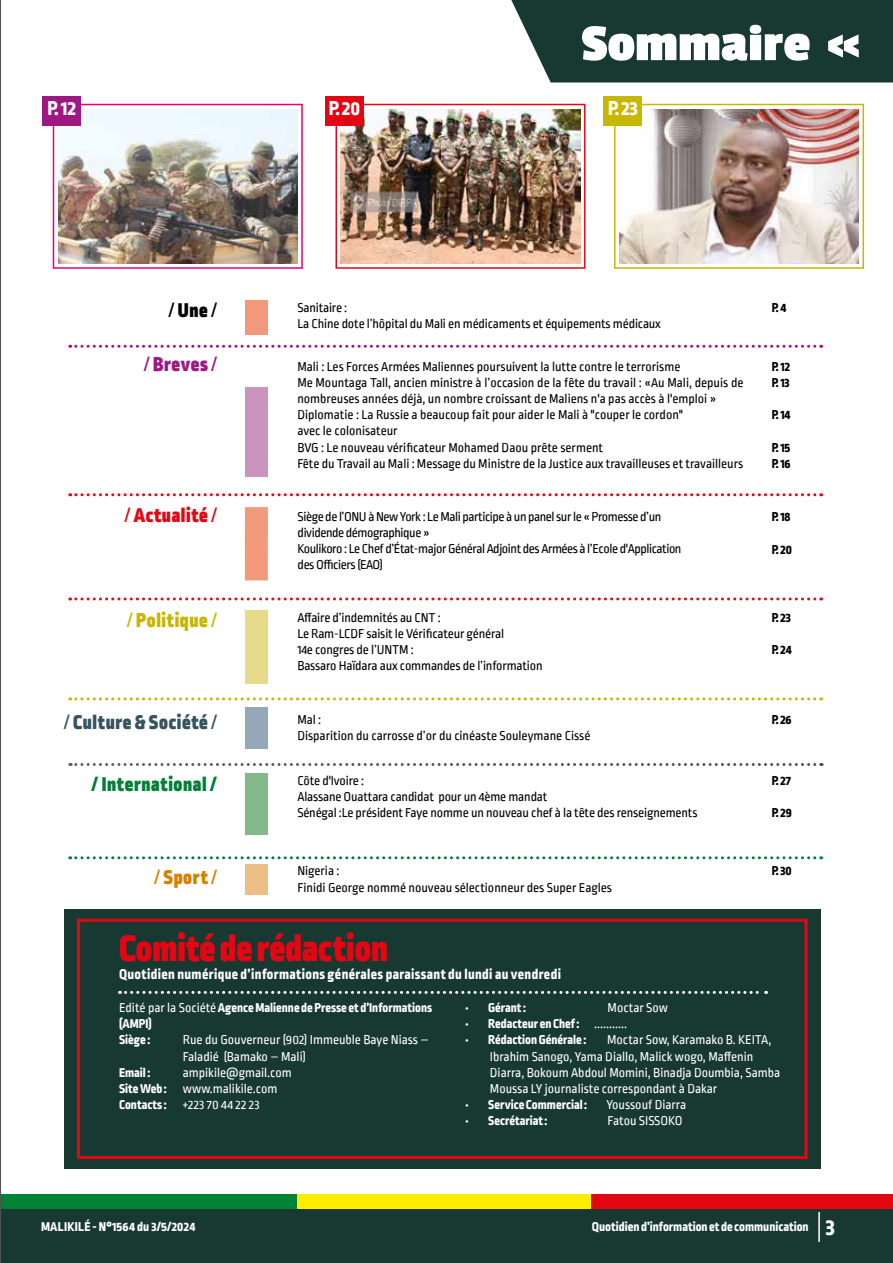
<style>
.page{position:relative;width:893px;height:1263px;background:#fff}
.page>*{position:absolute;margin:0;border:0;box-sizing:border-box;transform-origin:0 0}
.t1{font:700 54px "Passion One";color:#fff}
.t2{font:900 39px "Ropa Sans Pro";color:#e30613}
.t3{font:900 21px "Ropa Sans Pro";letter-spacing:.03em;color:#365460}
.t4{font:900 21px "Ropa Sans Pro";letter-spacing:.03em;color:#008136}
.t5{font:800 21px "Ropa Sans Pro";color:#fff}
.t6{font:900 21px "Ropa Sans Pro";letter-spacing:.03em;color:#e30613}
.t7{font:900 21px "Ropa Sans Pro";letter-spacing:.03em;color:#c8b600}
.t8{font:900 21px "Ropa Sans Pro";letter-spacing:.03em;color:#9e1881}
.t9{font:900 21px "Ropa Sans Pro";letter-spacing:.03em;color:#d58100}
.t10{font:900 21px "Ropa Sans Pro";color:#000}
.t11{font:800 15px "Ropa Sans Pro";letter-spacing:.025em;color:#fff}
.t12{font:13.5px/16.2px "Ropa Sans PTT";letter-spacing:-.005em;color:#000}
.t13{font:13.5px/16.2px "Ropa Sans PTT";color:#fff}
.t14{font:800 13.5px/16.2px "Ropa Sans Pro";color:#fff}
.t15{font:13.5px/16.2px "Ropa Sans PTT";letter-spacing:-.03em;color:#000}
.t16{font:800 13.5px/16.2px "Ropa Sans Pro";color:#000}
.t17{font:800 13.5px "Ropa Sans Pro";letter-spacing:.02em;color:#fff}
.s1{font-family:"Ropa Sans PTT";font-weight:400}
.s2{font-weight:800}
.s3{font-family:"Ropa Sans Pro";font-weight:800}
.s4{font-size:24px}
</style>
<div class="page">
<div style="left:0;top:1195px;width:297px;height:17px;background:#008237"></div>
<div style="left:297px;top:1195px;width:297px;height:17px;background:#ffed00"></div>
<div style="left:592px;top:1195px;width:301px;height:17px;background:#e30613"></div>
<div style="left:0;top:1209px;width:893px;height:54px;background:#173932"></div>
<hr style="left:818px;top:1212px;width:2px;height:30px;background:#fff">
<div style="left:64px;top:909px;width:757px;height:259px;background:#173932"></div>
<div style="left:77px;top:919px;width:730px;height:240px;border:3px solid #e30613"></div>
<svg style="left:53px;top:104px;width:250px;height:165px"></svg>
<img style="left:58px;top:109px;width:239px;height:154px">
<div style="left:43px;top:96px;width:38px;height:30px;background:#9e1881"></div>
<div style="left:335px;top:104px;width:250px;height:165px;background:linear-gradient(to right,#fff,#fff);border:2px solid #e30613"></div>
<img style="left:341px;top:109px;width:239px;height:154px">
<div style="left:325px;top:96px;width:39px;height:30px;background:#e30613"></div>
<div style="left:614px;top:104px;width:250px;height:165px;background:#fff;border:2px solid #c8b700"></div>
<img style="left:619px;top:109px;width:240px;height:154px">
<div style="left:604px;top:96px;width:38px;height:30px;background:#c8b700"></div>
<div style="left:245px;top:301px;width:23px;height:34px;background:#f3997b"></div>
<div style="left:245px;top:387px;width:23px;height:89px;background:#cb94bf"></div>
<div style="left:245px;top:507px;width:23px;height:73px;background:#f3997b"></div>
<div style="left:245px;top:610px;width:23px;height:74px;background:#e6da8b"></div>
<div style="left:245px;top:707px;width:23px;height:42px;background:#94a9b5"></div>
<div style="left:245px;top:773px;width:23px;height:61px;background:#84b98e"></div>
<div style="left:245px;top:864px;width:23px;height:31px;background:#edbf86"></div>
<svg style="left:70px;top:345px;width:752px;height:3px"></svg>
<svg style="left:70px;top:493px;width:752px;height:3px"></svg>
<svg style="left:70px;top:597px;width:752px;height:3px"></svg>
<svg style="left:70px;top:697px;width:752px;height:3px"></svg>
<svg style="left:70px;top:763px;width:752px;height:3px"></svg>
<svg style="left:70px;top:856px;width:752px;height:3px"></svg>
<svg style="left:119px;top:991px;width:648px;height:3px"></svg>
<div style="left:511px;top:0;width:382px;height:82px;background:#173932"></div>
<svg style="left:0;top:0;width:1px;height:1263px"></svg>
<h1 class="t1" style="left:581px;top:15px;width:231px">Sommaire</h1>
<h3 class="t5" style="left:47px;top:96px;width:30px">P. 12</h3>
<h3 class="t5" style="left:329px;top:96px;width:33px">P. 20</h3>
<h3 class="t5" style="left:608px;top:96px;width:31px">P. 23</h3>
<h3 class="t10" style="left:169px;top:297px;width:49px"><span class="s1">/</span>Une<span class="s1">/</span></h3>
<p class="t12" style="left:297px;top:300px;width:365px">Sanitaire :<br>La Chine dote l’hôpital du Mali en médicaments et équipements médicaux</p>
<p class="t16" style="left:772px;top:300px;width:16px">P. 4</p>
<h3 class="t8" style="left:144px;top:351px;width:74px"><span class="s1">/</span> Breves<span class="s1">/</span></h3>
<p class="t12" style="left:297px;top:359px;width:448px">Mali : Les Forces Armées Maliennes poursuivent la lutte contre le terrorisme<br>Me Mountaga Tall, ancien ministre à l’occasion de la fête du travail : «Au Mali, depuis de nombreuses années déjà, un nombre croissant de Maliens n'a pas accès à l'emploi » Diplomatie : La Russie a beaucoup fait pour aider le Mali à "couper le cordon"<br>avec le colonisateur<br>BVG : Le nouveau vérificateur Mohamed Daou prête serment<br>Fête du Travail au Mali : Message du Ministre de la Justice aux travailleuses et travailleurs</p>
<p class="t16" style="left:772px;top:359px;width:20px">P. 12<br>P. 13</p>
<p class="t16" style="left:772px;top:407px;width:20px">P. 14</p>
<p class="t16" style="left:772px;top:440px;width:20px">P. 15<br>P. 16</p>
<h3 class="t6" style="left:125px;top:502px;width:93px"><span class="s1">/</span> Actualité <span class="s1">/</span></h3>
<p class="t15" style="left:298px;top:509px;width:385px">Siège de l’ONU à New York : Le Mali participe à un panel sur le « Promesse d’un dividende démographique »<br>Koulikoro : Le Chef d’État-major Général Adjoint des Armées à l’Ecole d'Application des Officiers (EAO)</p>
<p class="t16" style="left:772px;top:509px;width:20px">P. 18</p>
<p class="t16" style="left:772px;top:542px;width:22px">P. 20</p>
<h3 class="t7" style="left:127px;top:607px;width:91px"><span class="s1">/</span> Politique <span class="s1">/</span></h3>
<p class="t12" style="left:297px;top:610px;width:247px">Affaire d’indemnités au CNT :<br>Le Ram-LCDF saisit le Vérificateur général<br>14e congres de l’UNTM :<br>Bassaro Haïdara aux commandes de l’information</p>
<p class="t16" style="left:772px;top:610px;width:21px">P. 23</p>
<p class="t16" style="left:772px;top:642px;width:21px">P. 24</p>
<h3 class="t3" style="left:64px;top:709px;width:154px"><span class="s1">/</span> Culture &amp; Société <span class="s1">/</span></h3>
<p class="t12" style="left:297px;top:712px;width:295px">Mal :<br>Disparition du carrosse d’or du cinéaste Souleymane Cissé</p>
<p class="t16" style="left:772px;top:712px;width:21px">P. 26</p>
<h3 class="t4" style="left:92px;top:771px;width:127px"><span class="s2">/</span> International <span class="s2">/</span></h3>
<p class="t12" style="left:297px;top:773px;width:402px">Côte d'Ivoire :<br>Alassane Ouattara candidat pour un 4ème mandat<br>Sénégal :Le président Faye nomme un nouveau chef à la tête des renseignements</p>
<p class="t16" style="left:772px;top:773px;width:21px">P. 27</p>
<p class="t16" style="left:772px;top:805px;width:22px">P. 29</p>
<h3 class="t9" style="left:154px;top:864px;width:64px"><span class="s1">/</span> Sport<span class="s1">/</span></h3>
<p class="t12" style="left:297px;top:864px;width:316px">Nigeria :<br>Finidi George nommé nouveau sélectionneur des Super Eagles</p>
<p class="t16" style="left:772px;top:863px;width:21px">P. 30</p>
<h2 class="t2" style="left:119px;top:925px;width:271px">Comité de rédaction</h2>
<p class="t11" style="left:119px;top:965px;width:443px">Quotidien numérique d’informations générales paraissant du lundi au vendredi</p>
<p class="t14" style="left:119px;top:1000px;width:315px"><span class="s1">Edité par la Société</span> Agence Malienne de Presse et d’Informations (AMPI)<br>Siège :</p>
<p class="t14" style="left:466px;top:1000px;width:62px">• Gérant :</p>
<p class="t13" style="left:608px;top:1000px;width:62px">Moctar Sow</p>
<p class="t14" style="left:466px;top:1016px;width:163px">• Redacteur en Chef : <span class="s1">...........</span></p>
<p class="t14" style="left:466px;top:1032px;width:122px">• Rédaction Générale :</p>
<p class="t13" style="left:183px;top:1033px;width:247px">Rue du Gouverneur (902) Immeuble Baye Niass –<br>Faladié (Bamako – Mali)</p>
<p class="t13" style="left:490px;top:1033px;width:292px;text-indent:117px">Moctar Sow, Karamako B. KEITA, Ibrahim Sanogo, Yama Diallo, Malick wogo, Maffenin Diarra, Bokoum Abdoul Momini, Binadja Doumbia, Samba Moussa LY journaliste correspondant à Dakar</p>
<p class="t14" style="left:466px;top:1097px;width:123px">• Service Commercial :</p>
<p class="t13" style="left:606px;top:1097px;width:81px">Youssouf Diarra</p>
<p class="t14" style="left:466px;top:1113px;width:83px">• Secrétariat :</p>
<p class="t13" style="left:608px;top:1114px;width:77px">Fatou SISSOKO</p>
<p class="t14" style="left:119px;top:1065px;width:33px">Email :</p>
<p class="t13" style="left:119px;top:1065px;width:174px;text-indent:64px">ampikile@gmail.com<br><span class="s3">Site Web :</span> www.malikile.com<br><span class="s3">Contacts :</span> +223 70 44 22 23</p>
<p class="t17" style="left:41px;top:1219px;width:156px">MALIKILÉ - N°1564 du 3/5/2024</p>
<p class="t14" style="left:592px;top:1219px;width:244px">Quotidien d’information et de communication <span class="s4">3</span></p>
</div>
